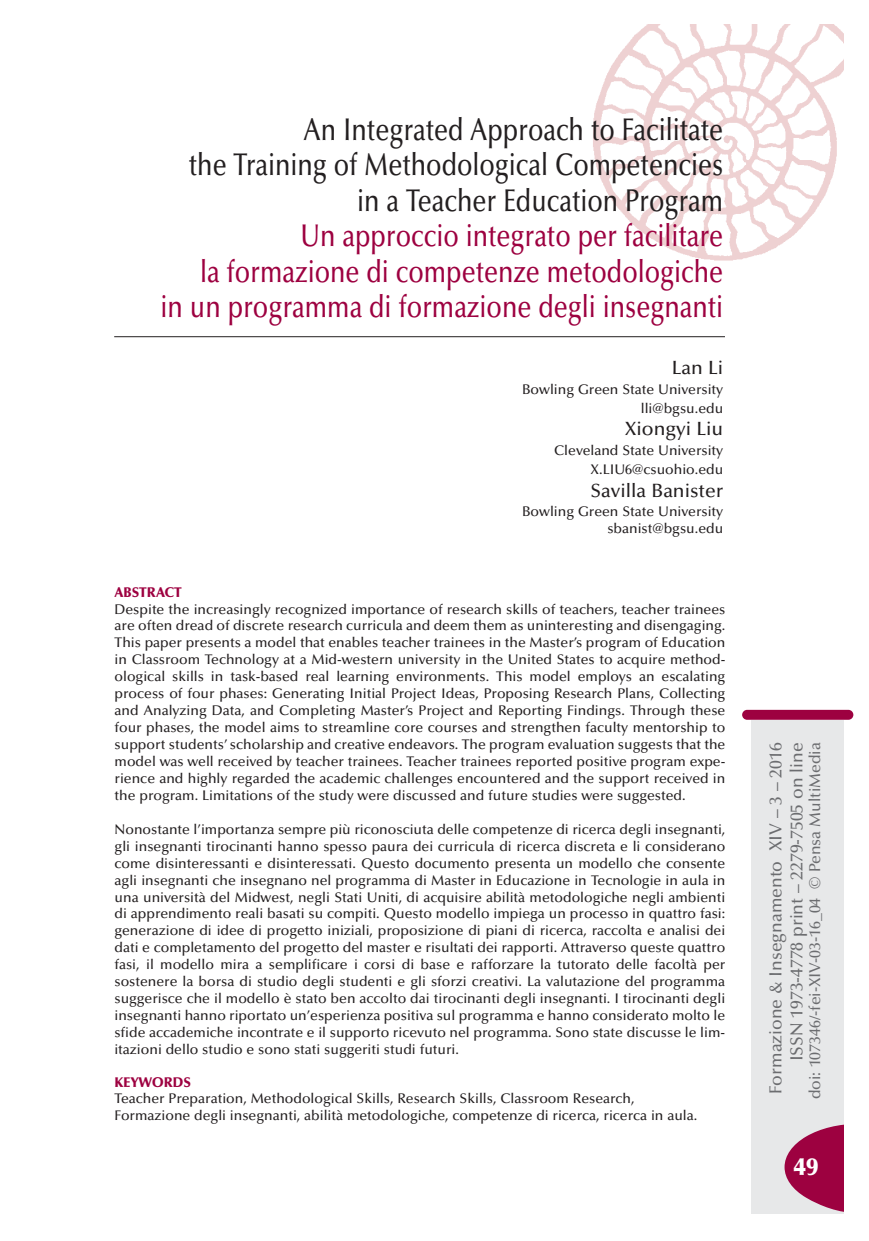
<style>
.page{position:relative;width:869px;height:1241px;background:#fff}
.page>*{position:absolute;margin:0;border:0;box-sizing:border-box;transform-origin:0 0}
.t1{font:500 31.5px/35.5px "Optima";color:#9d0140;text-align:right;scale:.8 1}
.t2{font:500 31.5px/35.5px "Optima";color:#231f20;text-align:right;scale:.8 1}
.t3{font:900 24.5px "Optima";color:#fff}
.t4{font:500 19.25px "Optima";color:#231f20}
.t5{font:500 17.5px/21px "Optima";color:#6c6d70;text-align:right}
.t6{font:500 15.75px "Optima";color:#6c6d70}
.t7{font:500 14px/17px "Optima";color:#231f20;text-align:right}
.t8{font:900 14px "Optima";letter-spacing:-.01em;color:#9d0140}
</style>
<div class="page">
<img style="left:593px;top:25px;width:249px;height:236px">
<hr style="left:114px;top:336px;width:610px;height:1px;background:#231f20">
<div style="left:750px;top:720px;width:92px;height:493px;background:#e7e8e9"></div>
<div style="left:741px;top:709px;width:112px;height:10px;background:#9d0140;border-radius:5px"></div>
<svg style="left:784px;top:1123px;width:60px;height:89px"></svg>
<h1 class="t2" style="left:189px;top:114px;width:669px">An Integrated Approach to Facilitate<br>the Training of Methodological Competencies in a Teacher Education Program</h1>
<h1 class="t1" style="left:160px;top:221px;width:704px">Un approccio integrato per facilitare<br>la formazione di competenze metodologiche<br>in un programma di formazione degli insegnanti</h1>
<h3 class="t4" style="left:671px;top:360px;width:53px">Lan Li</h3>
<p class="t7" style="left:522px;top:381px;width:203px;line-height:19.1px">Bowling Green State University lli@bgsu.edu</p>
<h3 class="t4" style="left:624px;top:421px;width:100px">Xiongyi Liu</h3>
<p class="t7" style="left:554px;top:442px;width:170px;line-height:19.1px">Cleveland State University<br>X.LIU6@csuohio.edu</p>
<h3 class="t4" style="left:590px;top:482px;width:134px">Savilla Banister</h3>
<p class="t7" style="left:522px;top:504px;width:203px">Bowling Green State University sbanist@bgsu.edu</p>
<p class="t8" style="left:115px;top:587px;width:69px">ABSTRACT</p>
<p class="t7" style="left:115px;top:601px;width:612px;text-align:justify">Despite the increasingly recognized importance of research skills of teachers, teacher trainees are often dread of discrete research curricula and deem them as uninteresting and disengaging.<br>This paper presents a model that enables teacher trainees in the Master’s program of Education in Classroom Technology at a Mid-western university in the United States to acquire method&shy;ological skills in task-based real learning environments. This model employs an escalating process of four phases: Generating Initial Project Ideas, Proposing Research Plans, Collecting and Analyzing Data, and Completing Master’s Project and Reporting Findings. Through these four phases, the model aims to streamline core courses and strengthen faculty mentorship to support students’ scholarship and creative endeavors. The program evaluation suggests that the model was well received by teacher trainees. Teacher trainees reported positive program expe&shy;rience and highly regarded the academic challenges encountered and the support received in the program. Limitations of the study were discussed and future studies were suggested.</p>
<p class="t7" style="left:114px;top:821px;width:612px;text-align:justify">Nonostante l’importanza sempre più riconosciuta delle competenze di ricerca degli insegnanti, gli insegnanti tirocinanti hanno spesso paura dei curricula di ricerca discreta e li considerano come disinteressanti e disinteressati. Questo documento presenta un modello che consente agli insegnanti che insegnano nel programma di Master in Educazione in Tecnologie in aula in una università del Midwest, negli Stati Uniti, di acquisire abilità metodologiche negli ambienti di apprendimento reali basati su compiti. Questo modello impiega un processo in quattro fasi: generazione di idee di progetto iniziali, proposizione di piani di ricerca, raccolta e analisi dei dati e completamento del progetto del master e risultati dei rapporti. Attraverso queste quattro fasi, il modello mira a semplificare i corsi di base e rafforzare la tutorato delle facoltà per sostenere la borsa di studio degli studenti e gli sforzi creativi. La valutazione del programma suggerisce che il modello è stato ben accolto dai tirocinanti degli insegnanti. I tirocinanti degli insegnanti hanno riportato un’esperienza positiva sul programma e hanno considerato molto le sfide accademiche incontrate e il supporto ricevuto nel programma. Sono state discusse le lim&shy;itazioni dello studio e sono stati suggeriti studi futuri.</p>
<p class="t8" style="left:115px;top:1076px;width:78px">KEYWORDS</p>
<p class="t7" style="left:115px;top:1091px;width:584px;text-align:left">Teacher Preparation, Methodological Skills, Research Skills, Classroom Research,<br>Formazione degli insegnanti, abilità metodologiche, competenze di ricerca, ricerca in aula.</p>
<p class="t5" style="left:766px;top:1093px;width:352px;rotate:-90deg">Formazione &amp; Insegnamento XIV – 3 – 2016<br>ISSN 1973-4778 print – 2279-7505 on line</p>
<p class="t6" style="left:808px;top:1099px;width:358px;rotate:-90deg">doi: 107346/-fei-XIV-03-16_04 © Pensa MultiMedia</p>
<h2 class="t3" style="left:793px;top:1156px;width:26px">49</h2>
</div>
